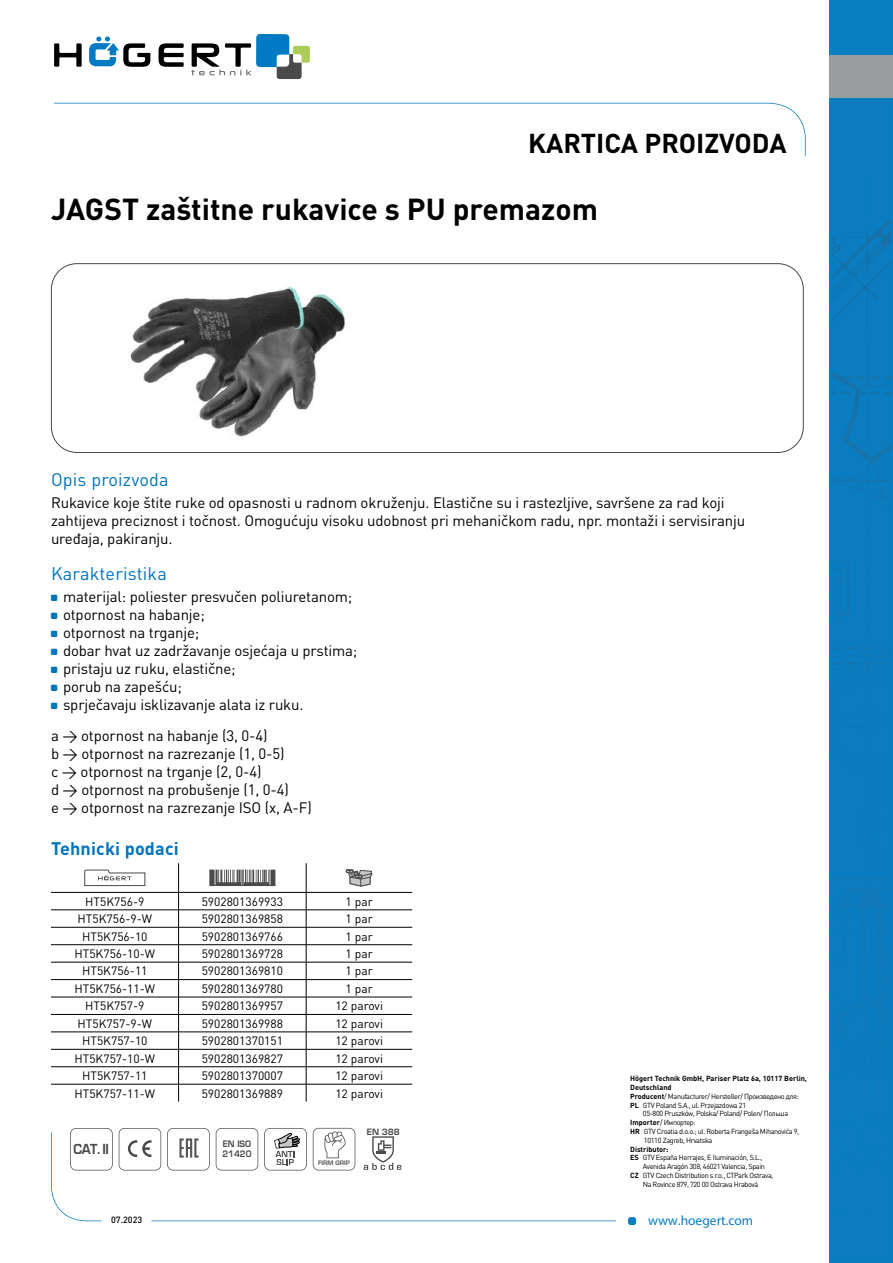
<style>
.page{position:relative;width:893px;height:1263px;background:#fff}
.page>*{position:absolute;margin:0;border:0;box-sizing:border-box;transform-origin:0 0}
.t1{font:700 30px "DIN Pro";color:#000}
.t2{font:700 27px "DIN Pro";color:#000}
.t3{font:18px "DIN Pro";letter-spacing:.01em;color:#0074bc}
.t4{font:700 18px "DIN Pro";letter-spacing:.01em;color:#0074bc}
.t5{font:15px/18px "DIN Pro";letter-spacing:-.01em;color:#000}
.t6{font:13.5px "Myriad Pro";color:#087dbf}
.t7{font:700 13.5px "Euromode";color:#4a4a49;scale:.93 1}
.t8{font:12px "DIN Pro";color:#000}
.t9{font:500 9px "DIN Pro";color:#000}
.t10{font:700 8.7px/10.5px "Euromode";color:#4a4a49;scale:.95 1}
.t11{font:700 8.55px "Euromode";color:#4a4a49}
.t12{font:7.35px "DIN Pro";letter-spacing:-.05em;color:#000}
.t13{font:700 7.35px "DIN Pro";color:#000}
.t14{font:700 6px "Euromode";color:#575756}
.s1{font-weight:700}
</style>
<div class="page">
<svg style="left:54px;top:43px;width:28px;height:24px"></svg>
<svg style="left:159px;top:43px;width:25px;height:24px"></svg>
<svg style="left:89px;top:37px;width:61px;height:30px"></svg>
<svg style="left:191px;top:34px;width:119px;height:45px"></svg>
<svg style="left:54px;top:103px;width:752px;height:53px"></svg>
<div style="left:628px;top:1217px;width:8px;height:8px;background:#087dbf;border-radius:3px"></div>
<svg style="left:51px;top:1132px;width:565px;height:89px"></svg>
<div style="left:830px;top:0;width:63px;height:1263px;background:#087dbf"></div>
<img style="left:831px;top:273px;width:50px;height:56px">
<img style="left:867px;top:222px;width:24px;height:44px">
<img style="left:831px;top:222px;width:56px;height:42px">
<svg style="left:831px;top:341px;width:60px;height:565px"></svg>
<img style="left:863px;top:906px;width:28px;height:76px">
<img style="left:831px;top:877px;width:60px;height:2px">
<img style="left:848px;top:647px;width:43px;height:3px">
<div style="left:830px;top:56px;width:63px;height:42px;background:#999c9e"></div>
<div style="left:51px;top:263px;width:753px;height:190px;border:1px solid #4a4a49;border-radius:26px"></div>
<hr style="left:51px;top:892px;width:128px;height:1px;background:#000">
<hr style="left:179px;top:892px;width:127px;height:1px;background:#000">
<hr style="left:306px;top:892px;width:106px;height:1px;background:#000">
<hr style="left:51px;top:909px;width:128px;height:1px;background:#000">
<hr style="left:179px;top:909px;width:127px;height:1px;background:#000">
<hr style="left:306px;top:909px;width:106px;height:1px;background:#000">
<hr style="left:51px;top:927px;width:128px;height:1px;background:#000">
<hr style="left:179px;top:927px;width:127px;height:1px;background:#000">
<hr style="left:306px;top:927px;width:106px;height:1px;background:#000">
<hr style="left:51px;top:944px;width:128px;height:1px;background:#000">
<hr style="left:179px;top:944px;width:127px;height:1px;background:#000">
<hr style="left:306px;top:944px;width:106px;height:1px;background:#000">
<hr style="left:51px;top:962px;width:128px;height:1px;background:#000">
<hr style="left:179px;top:962px;width:127px;height:1px;background:#000">
<hr style="left:306px;top:962px;width:106px;height:1px;background:#000">
<hr style="left:51px;top:979px;width:128px;height:1px;background:#000">
<hr style="left:179px;top:979px;width:127px;height:1px;background:#000">
<hr style="left:306px;top:979px;width:106px;height:1px;background:#000">
<hr style="left:51px;top:997px;width:128px;height:1px;background:#000">
<hr style="left:179px;top:997px;width:127px;height:1px;background:#000">
<hr style="left:306px;top:997px;width:106px;height:1px;background:#000">
<hr style="left:51px;top:1014px;width:128px;height:1px;background:#000">
<hr style="left:179px;top:1014px;width:127px;height:1px;background:#000">
<hr style="left:306px;top:1014px;width:106px;height:1px;background:#000">
<hr style="left:51px;top:1032px;width:128px;height:1px;background:#000">
<hr style="left:179px;top:1032px;width:127px;height:1px;background:#000">
<hr style="left:306px;top:1032px;width:106px;height:1px;background:#000">
<hr style="left:51px;top:1049px;width:128px;height:1px;background:#000">
<hr style="left:179px;top:1049px;width:127px;height:1px;background:#000">
<hr style="left:306px;top:1049px;width:106px;height:1px;background:#000">
<hr style="left:51px;top:1066px;width:128px;height:1px;background:#000">
<hr style="left:179px;top:1066px;width:127px;height:1px;background:#000">
<hr style="left:306px;top:1066px;width:106px;height:1px;background:#000">
<hr style="left:51px;top:1084px;width:128px;height:1px;background:#000">
<hr style="left:179px;top:1084px;width:127px;height:1px;background:#000">
<svg style="left:178px;top:863px;width:1px;height:238px"></svg>
<hr style="left:306px;top:1084px;width:106px;height:1px;background:#000">
<svg style="left:306px;top:863px;width:1px;height:238px"></svg>
<svg style="left:84px;top:870px;width:61px;height:16px"></svg>
<svg style="left:209px;top:870px;width:66px;height:16px"></svg>
<svg style="left:346px;top:869px;width:26px;height:17px"></svg>
<img style="left:130px;top:286px;width:215px;height:151px">
<svg style="left:70px;top:1128px;width:43px;height:42px"></svg>
<svg style="left:119px;top:1128px;width:42px;height:42px"></svg>
<svg style="left:167px;top:1128px;width:43px;height:42px"></svg>
<svg style="left:216px;top:1128px;width:42px;height:42px"></svg>
<svg style="left:264px;top:1128px;width:43px;height:42px"></svg>
<svg style="left:313px;top:1128px;width:42px;height:42px"></svg>
<svg style="left:364px;top:1136px;width:37px;height:34px"></svg>
<h2 class="t2" style="left:528px;top:121px;width:260px">KARTICA PROIZVODA</h2>
<h1 class="t1" style="left:51px;top:184px;width:548px">JAGST zaštitne rukavice s PU premazom</h1>
<p class="t3" style="left:51px;top:467px;width:119px">Opis proizvoda</p>
<p class="t5" style="left:51px;top:493px;width:696px">Rukavice koje štite ruke od opasnosti u radnom okruženju. Elastične su i rastezljive, savršene za rad koji zahtijeva preciznost i točnost. Omogućuju visoku udobnost pri mehaničkom radu, npr. montaži i servisiranju uređaja, pakiranju.</p>
<p class="t3" style="left:51px;top:561px;width:117px">Karakteristika</p>
<p class="t5" style="left:63px;top:587px;width:296px">materijal: poliester presvučen poliuretanom; otpornost na habanje;<br>otpornost na trganje;<br>dobar hvat uz zadržavanje osjećaja u prstima; pristaju uz ruku, elastične;<br>porub na zapešću;<br>sprječavaju isklizavanje alata iz ruku.</p>
<p class="t5" style="left:51px;top:726px;width:262px">a → otpornost na habanje (3, 0-4)<br>b → otpornost na razrezanje (1, 0-5)<br>c → otpornost na trganje (2, 0-4)<br>d → otpornost na probušenje (1, 0-4)<br>e → otpornost na razrezanje ISO (x, A-F)</p>
<p class="t4" style="left:51px;top:833px;width:129px">Tehnicki podaci</p>
<p class="t8" style="left:85px;top:893px;width:61px">HT5K756-9</p>
<p class="t8" style="left:202px;top:893px;width:83px">5902801369933</p>
<p class="t8" style="left:346px;top:893px;width:29px">1 par</p>
<p class="t8" style="left:78px;top:911px;width:76px">HT5K756-9-W</p>
<p class="t8" style="left:202px;top:911px;width:83px">5902801369858</p>
<p class="t8" style="left:346px;top:911px;width:29px">1 par</p>
<p class="t8" style="left:82px;top:928px;width:67px">HT5K756-10</p>
<p class="t8" style="left:202px;top:928px;width:83px">5902801369766</p>
<p class="t8" style="left:346px;top:928px;width:29px">1 par</p>
<p class="t8" style="left:74px;top:945px;width:82px">HT5K756-10-W</p>
<p class="t8" style="left:202px;top:945px;width:83px">5902801369728</p>
<p class="t8" style="left:346px;top:945px;width:29px">1 par</p>
<p class="t8" style="left:82px;top:963px;width:67px">HT5K756-11</p>
<p class="t8" style="left:202px;top:963px;width:83px">5902801369810</p>
<p class="t8" style="left:346px;top:963px;width:29px">1 par</p>
<p class="t8" style="left:74px;top:980px;width:82px">HT5K756-11-W</p>
<p class="t8" style="left:202px;top:980px;width:83px">5902801369780</p>
<p class="t8" style="left:346px;top:980px;width:29px">1 par</p>
<p class="t8" style="left:85px;top:998px;width:61px">HT5K757-9</p>
<p class="t8" style="left:202px;top:998px;width:83px">5902801369957</p>
<p class="t8" style="left:335px;top:998px;width:49px">12 parovi</p>
<p class="t8" style="left:78px;top:1015px;width:76px">HT5K757-9-W</p>
<p class="t8" style="left:202px;top:1015px;width:83px">5902801369988</p>
<p class="t8" style="left:335px;top:1015px;width:49px">12 parovi</p>
<p class="t8" style="left:82px;top:1033px;width:67px">HT5K757-10</p>
<p class="t8" style="left:202px;top:1033px;width:83px">5902801370151</p>
<p class="t8" style="left:335px;top:1033px;width:49px">12 parovi</p>
<p class="t8" style="left:74px;top:1050px;width:82px">HT5K757-10-W</p>
<p class="t8" style="left:202px;top:1050px;width:83px">5902801369827</p>
<p class="t8" style="left:335px;top:1050px;width:49px">12 parovi</p>
<p class="t8" style="left:82px;top:1067px;width:67px">HT5K757-11</p>
<p class="t8" style="left:202px;top:1067px;width:83px">5902801370007</p>
<p class="t8" style="left:335px;top:1067px;width:49px">12 parovi</p>
<p class="t8" style="left:74px;top:1085px;width:82px">HT5K757-11-W</p>
<p class="t8" style="left:202px;top:1085px;width:83px">5902801369889</p>
<p class="t8" style="left:335px;top:1085px;width:49px">12 parovi</p>
<p class="t7" style="left:74px;top:1141px;width:39px">CAT. II</p>
<p class="t10" style="left:222px;top:1138px;width:32px">EN ISO<br>21420</p>
<p class="t14" style="left:318px;top:1159px;width:33px">FIRM GRIP</p>
<p class="t11" style="left:367px;top:1126px;width:34px">EN 388</p>
<p class="t13" style="left:630px;top:1072px;width:178px">Högert Technik GmbH, Pariser Platz 6a, 10117 Berlin,</p>
<p class="t13" style="left:630px;top:1081px;width:43px">Deutschland</p>
<p class="t12" style="left:630px;top:1091px;width:170px"><span class="s1">Producent</span>/ Manufacturer/ Hersteller/ Произведено для:</p>
<p class="t12" style="left:630px;top:1100px;width:117px"><span class="s1">PL</span> GTV Poland S.A., ul. Przejazdowa 21</p>
<p class="t12" style="left:643px;top:1109px;width:147px">05-800 Pruszków, Polska/ Poland/ Polen/ Польша</p>
<p class="t12" style="left:630px;top:1117px;width:67px"><span class="s1">Importer</span>/ Импортер:</p>
<p class="t12" style="left:630px;top:1126px;width:171px"><span class="s1">HR</span> GTV Croatia d.o.o.; ul. Roberta Frangeša Mihanovića 9,</p>
<p class="t12" style="left:644px;top:1135px;width:70px">10110 Zagreb, Hrvatska</p>
<p class="t13" style="left:630px;top:1143px;width:40px">Distributor:</p>
<p class="t12" style="left:630px;top:1153px;width:134px"><span class="s1">ES</span> GTV España Herrajes, E Iluminación, S.L.,</p>
<p class="t12" style="left:643px;top:1161px;width:124px">Avenida Aragón 308, 46021 Valencia, Spain</p>
<p class="t12" style="left:630px;top:1170px;width:145px"><span class="s1">CZ</span> GTV Czech Distribution s.r.o., CTPark Ostrava,</p>
<p class="t12" style="left:643px;top:1179px;width:117px">Na Rovince 879, 720 00 Ostrava Hrabová</p>
<p class="t9" style="left:111px;top:1213px;width:33px">07.2023</p>
<p class="t6" style="left:648px;top:1212px;width:107px">www.hoegert.com</p>
</div>
